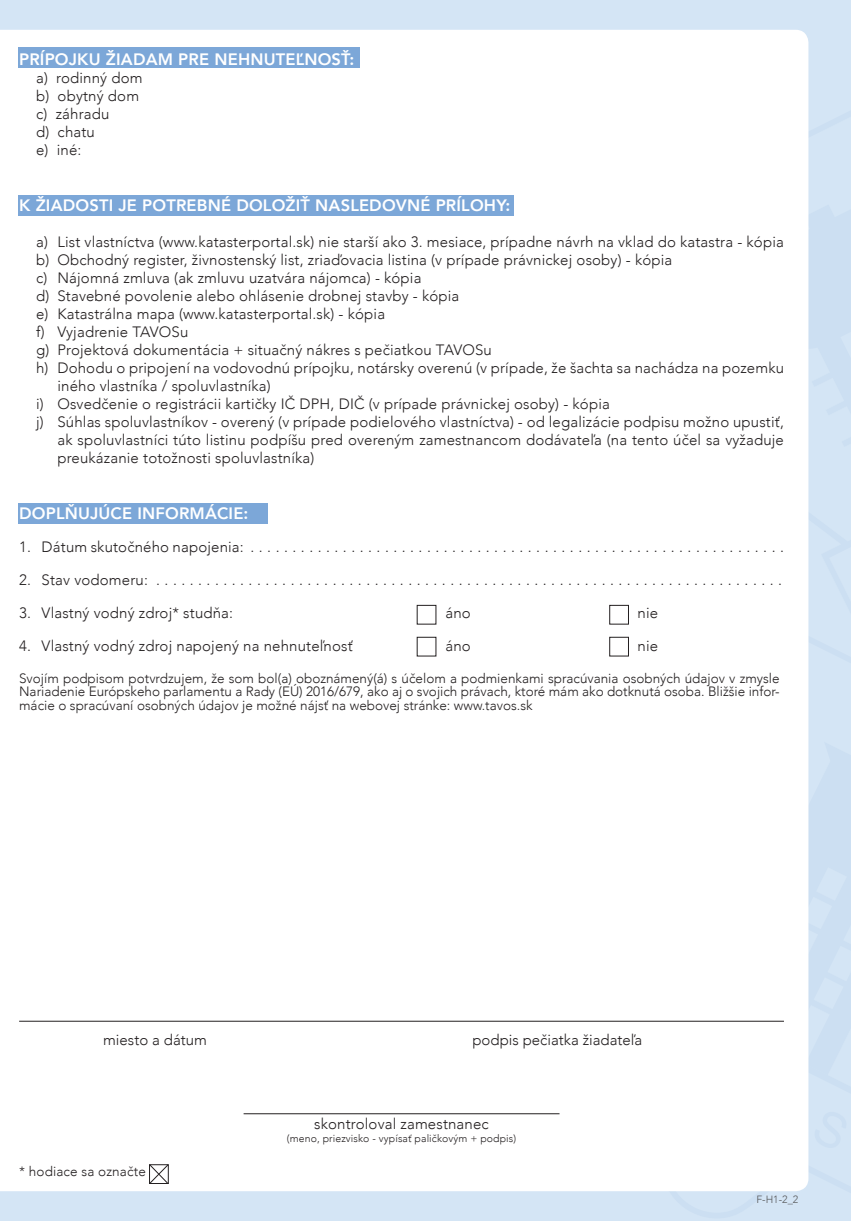
<style>
.page{position:relative;width:851px;height:1221px;background:#fff}
.page>*{position:absolute;margin:0;border:0;box-sizing:border-box;transform-origin:0 0}
.t1{font:800 16.5px "Avenir";letter-spacing:.01em;color:#fff}
.t2{font:300 15px/18px "Avenir";letter-spacing:.01em;color:#231f20}
.t3{font:300 13.5px/13.5px "Avenir";color:#231f20;text-align:justify}
.t4{font:300 10.5px "Avenir";letter-spacing:.01em;color:#231f20}
.t5{font:300 10.5px "Avenir";color:#57585a}
</style>
<div class="page">
<div style="left:0;top:0;width:850px;height:1220px;background:#d4e5f5"></div>
<div style="left:0;top:30px;width:808px;height:1161px;background:#fff"></div>
<hr style="left:19px;top:1020px;width:764px;height:1px;background:#231f20">
<hr style="left:243px;top:1113px;width:316px;height:1px;background:#231f20">
<svg style="left:149px;top:1163px;width:20px;height:21px"></svg>
<div style="left:18px;top:502px;width:249px;height:21px;background:#7ca7d8"></div>
<div style="left:18px;top:195px;width:495px;height:21px;background:#7ca7d8"></div>
<div style="left:18px;top:47px;width:341px;height:21px;background:#7ca7d8"></div>
<div style="left:417px;top:605px;width:19px;height:19px;border:1px solid #231f20"></div>
<div style="left:417px;top:637px;width:19px;height:19px;border:1px solid #231f20"></div>
<div style="left:609px;top:605px;width:19px;height:19px;border:1px solid #231f20"></div>
<div style="left:609px;top:637px;width:19px;height:19px;border:1px solid #231f20"></div>
<p class="t1" style="left:19px;top:49px;width:337px">PRÍPOJKU ŽIADAM PRE NEHNUTEĽNOSŤ:</p>
<p class="t2" style="left:36px;top:70px;width:108px">a) rodinný dom b) obytný dom c) záhradu<br>d) chatu<br>e) iné:</p>
<p class="t1" style="left:19px;top:195px;width:492px">K ŽIADOSTI JE POTREBNÉ DOLOŽIŤ NASLEDOVNÉ PRÍLOHY:</p>
<p class="t2" style="left:36px;top:233px;width:749px">a) List vlastníctva (www.katasterportal.sk) nie starší ako 3. mesiace, prípadne návrh na vklad do katastra - kópia</p>
<p class="t2" style="left:36px;top:251px;width:637px">b) Obchodný register, živnostenský list, zriaďovacia listina (v prípade právnickej osoby) - kópia</p>
<p class="t2" style="left:36px;top:269px;width:387px">c) Nájomná zmluva (ak zmluvu uzatvára nájomca) - kópia</p>
<p class="t2" style="left:36px;top:287px;width:424px">d) Stavebné povolenie alebo ohlásenie drobnej stavby - kópia</p>
<p class="t2" style="left:36px;top:305px;width:350px">e) Katastrálna mapa (www.katasterportal.sk) - kópia</p>
<p class="t2" style="left:36px;top:323px;width:154px">f) Vyjadrenie TAVOSu</p>
<p class="t2" style="left:36px;top:341px;width:457px">g) Projektová dokumentácia + situačný nákres s pečiatkou TAVOSu</p>
<p class="t2" style="left:36px;top:359px;width:749px">h) Dohodu o pripojení na vodovodnú prípojku, notársky overenú (v prípade, že šachta sa nachádza na pozemku</p>
<p class="t2" style="left:57px;top:377px;width:215px">iného vlastníka / spoluvlastníka)</p>
<p class="t2" style="left:36px;top:395px;width:575px">i) Osvedčenie o registrácii kartičky IČ DPH, DIČ (v prípade právnickej osoby) - kópia</p>
<p class="t2" style="left:36px;top:413px;width:749px">j) Súhlas spoluvlastníkov - overený (v prípade podielového vlastníctva) - od legalizácie podpisu možno upustiť,</p>
<p class="t2" style="left:57px;top:431px;width:728px">ak spoluvlastníci túto listinu podpíšu pred overeným zamestnancom dodávateľa (na tento účel sa vyžaduje</p>
<p class="t2" style="left:57px;top:449px;width:258px">preukázanie totožnosti spoluvlastníka)</p>
<p class="t1" style="left:19px;top:502px;width:231px">DOPLŇUJÚCE INFORMÁCIE:</p>
<p class="t2" style="left:19px;top:538px;width:766px">1. Dátum skutočného napojenia: ................................................................</p>
<p class="t2" style="left:19px;top:571px;width:764px">2. Stav vodomeru: ...........................................................................</p>
<p class="t2" style="left:19px;top:604px;width:215px">3. Vlastný vodný zdroj* studňa:</p>
<p class="t2" style="left:445px;top:604px;width:27px">áno</p>
<p class="t2" style="left:637px;top:604px;width:22px">nie</p>
<p class="t2" style="left:19px;top:637px;width:335px">4. Vlastný vodný zdroj napojený na nehnuteľnosť</p>
<p class="t2" style="left:445px;top:637px;width:27px">áno</p>
<p class="t2" style="left:637px;top:637px;width:22px">nie</p>
<p class="t3" style="left:19px;top:671px;width:762px">Svojím podpisom potvrdzujem, že som bol(a) oboznámený(á) s účelom a podmienkami spracúvania osobných údajov v zmysle Nariadenie Európskeho parlamentu a Rady (EÚ) 2016/679, ako aj o svojich právach, ktoré mám ako dotknutá osoba. Bližšie infor&shy;mácie o spracúvaní osobných údajov je možné nájsť na webovej stránke: www.tavos.sk</p>
<p class="t2" style="left:103px;top:1031px;width:105px">miesto a dátum</p>
<p class="t2" style="left:472px;top:1031px;width:171px">podpis pečiatka žiadateľa</p>
<p class="t3" style="left:19px;top:1165px;width:128px">* hodiace sa označte</p>
<p class="t2" style="left:314px;top:1115px;width:176px">skontroloval zamestnanec</p>
<p class="t4" style="left:287px;top:1131px;width:231px">(meno, priezvisko - vypísať paličkovým + podpis)</p>
<p class="t5" style="left:756px;top:1192px;width:44px">F-H1-2_2</p>
</div>
